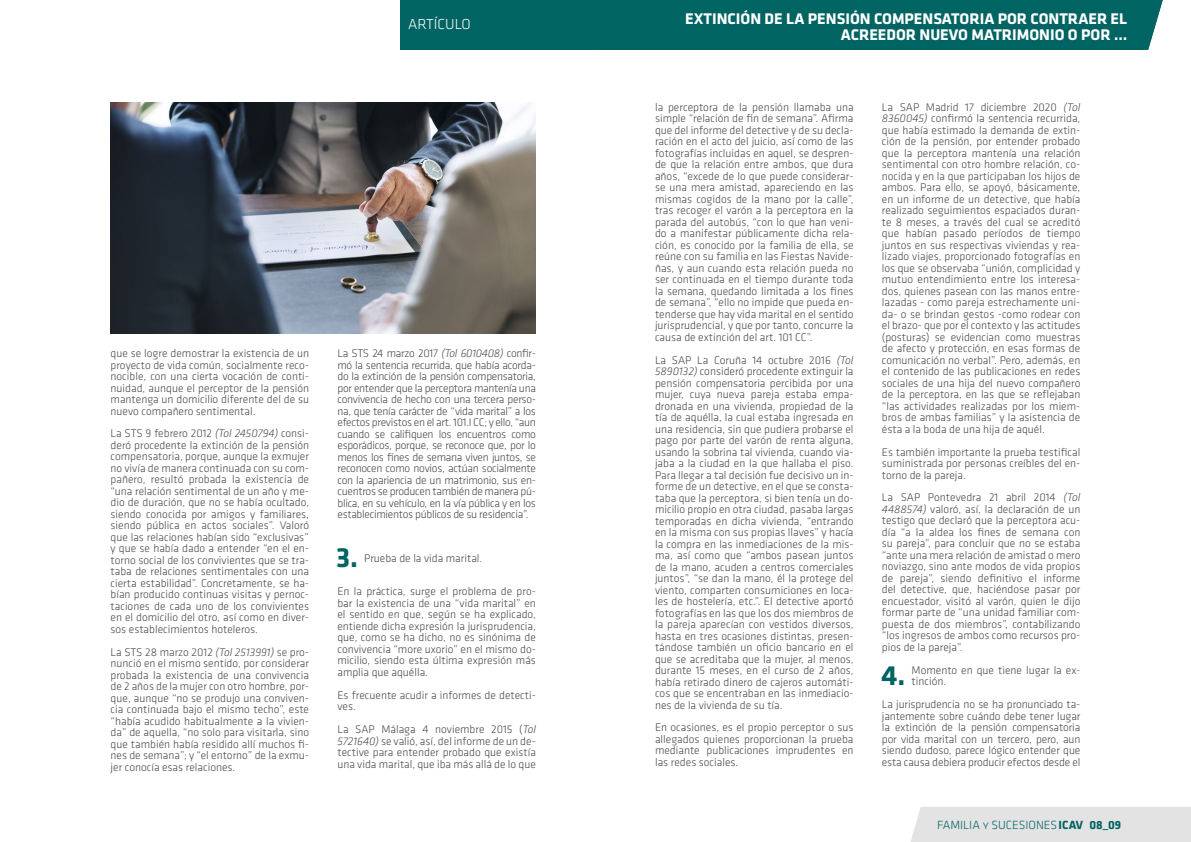
<style>
.page{position:relative;width:1191px;height:842px;background:#fff}
.page>*{position:absolute;margin:0;border:0;box-sizing:border-box;transform-origin:0 0}
.t1{font:700 28.8px "Klavika";color:#006462}
.t2{font:700 16px/16px "Klavika";color:#fff;text-align:right}
.t3{font:300 15px "Klavika";color:#fff}
.t4{font:300 12.3px "Klavika";color:#006462}
.t5{font:300 11.5px/11.5px "Klavika";color:#4a4a49;text-align:justify}
.s1{font-style:italic}
.s2{font-weight:700}
</style>
<div class="page">
<div style="left:595px;top:0;width:568px;height:50px;background:#006462"></div>
<div style="left:400px;top:0;width:195px;height:50px;background:#006462"></div>
<div style="left:911px;top:807px;width:280px;height:35px;background:#e3e3e3"></div>
<img style="left:111px;top:102px;width:425px;height:231px">
<h3 class="t3" style="left:408px;top:16px;width:64px">ARTÍCULO</h3>
<p class="t5" style="left:111px;top:348px;width:200px">que se logre demostrar la existencia de un proyecto de vida común, socialmente reco&shy;nocible, con una cierta vocación de conti&shy;nuidad, aunque el perceptor de la pensión mantenga un domicilio diferente del de su nuevo compañero sentimental.</p>
<p class="t5" style="left:111px;top:428px;width:200px">La STS 9 febrero 2012 <span class="s1">(Tol 2450794)</span> consi&shy;deró procedente la extinción de la pensión compensatoria, porque, aunque la exmujer no vivía de manera continuada con su com&shy;pañero, resultó probada la existencia de “una relación sentimental de un año y me&shy;dio de duración, que no se había ocultado, siendo conocida por amigos y familiares, siendo pública en actos sociales”. Valoró que las relaciones habían sido “exclusivas” y que se había dado a entender “en el en&shy;torno social de los convivientes que se tra&shy;taba de relaciones sentimentales con una cierta estabilidad”. Concretamente, se ha&shy;bían producido continuas visitas y pernoc&shy;taciones de cada uno de los convivientes en el domicilio del otro, así como en diver&shy;sos establecimientos hoteleros.</p>
<p class="t5" style="left:111px;top:646px;width:200px">La STS 28 marzo 2012 <span class="s1">(Tol 2513991)</span> se pro&shy;nunció en el mismo sentido, por considerar probada la existencia de una convivencia de 2 años de la mujer con otro hombre, por&shy;que, aunque “no se produjo una conviven&shy;cia continuada bajo el mismo techo”, este “había acudido habitualmente a la vivien&shy;da” de aquella, “no solo para visitarla, sino que también había residido allí muchos fi&shy;nes de semana”; y “el entorno” de la exmu&shy;jer conocía esas relaciones.</p>
<p class="t5" style="left:337px;top:348px;width:200px">La STS 24 marzo 2017 <span class="s1">(Tol 6010408)</span> confir&shy;mó la sentencia recurrida, que había acorda&shy;do la extinción de la pensión compensatoria, por entender que la perceptora mantenía una convivencia de hecho con una tercera perso&shy;na, que tenía carácter de “vida marital” a los efectos previstos en el art. 101.I CC; y ello, “aun cuando se califiquen los encuentros como esporádicos, porque, se reconoce que, por lo menos los fines de semana viven juntos, se reconocen como novios, actúan socialmente con la apariencia de un matrimonio, sus en&shy;cuentros se producen también de manera pú&shy;blica, en su vehículo, en la vía pública y en los establecimientos públicos de su residencia”.</p>
<h1 class="t1" style="left:336px;top:542px;width:23px">3.</h1>
<p class="t5" style="left:364px;top:553px;width:120px">Prueba de la vida marital.</p>
<p class="t5" style="left:337px;top:586px;width:200px">En la práctica, surge el problema de pro&shy;bar la existencia de una “vida marital” en el sentido en que, según se ha explicado, entiende dicha expresión la jurisprudencia, que, como se ha dicho, no es sinónima de convivencia “more uxorio” en el mismo do&shy;micilio, siendo esta última expresión más amplia que aquélla.</p>
<p class="t5" style="left:337px;top:689px;width:200px">Es frecuente acudir a informes de detecti&shy;ves.</p>
<p class="t5" style="left:337px;top:724px;width:200px">La SAP Málaga 4 noviembre 2015 (<span class="s1">Tol 5721640)</span> se valió, así, del informe de un de&shy;tective para entender probado que existía una vida marital, que iba más allá de lo que</p>
<h2 class="t2" style="left:685px;top:11px;width:443px">EXTINCIÓN DE LA PENSIÓN COMPENSATORIA POR CONTRAER EL<br>ACREEDOR NUEVO MATRIMONIO O POR …</h2>
<p class="t5" style="left:655px;top:101px;width:200px">la perceptora de la pensión llamaba una simple “relación de fin de semana”. Afirma que del informe del detective y de su decla&shy;ración en el acto del juicio, así como de las fotografías incluidas en aquel, se despren&shy;de que la relación entre ambos, que dura años, “excede de lo que puede considerar&shy;se una mera amistad, apareciendo en las mismas cogidos de la mano por la calle”, tras recoger el varón a la perceptora en la parada del autobús, “con lo que han veni&shy;do a manifestar públicamente dicha rela&shy;ción, es conocido por la familia de ella, se reúne con su familia en las Fiestas Navide&shy;ñas, y aun cuando esta relación pueda no ser continuada en el tiempo durante toda la semana, quedando limitada a los fines de semana”, “ello no impide que pueda en&shy;tenderse que hay vida marital en el sentido jurisprudencial, y que por tanto, concurre la causa de extinción del art. 101 CC”.</p>
<p class="t5" style="left:655px;top:354px;width:200px">La SAP La Coruña 14 octubre 2016 <span class="s1">(Tol 5890132)</span> consideró procedente extinguir la pensión compensatoria percibida por una mujer, cuya nueva pareja estaba empa&shy;dronada en una vivienda, propiedad de la tía de aquélla, la cual estaba ingresada en una residencia, sin que pudiera probarse el pago por parte del varón de renta alguna, usando la sobrina tal vivienda, cuando via&shy;jaba a la ciudad en la que hallaba el piso.<br>Para llegar a tal decisión fue decisivo un in&shy;forme de un detective, en el que se consta&shy;taba que la perceptora, si bien tenía un do&shy;micilio propio en otra ciudad, pasaba largas temporadas en dicha vivienda, “entrando en la misma con sus propias llaves” y hacía la compra en las inmediaciones de la mis&shy;ma, así como que “ambos pasean juntos de la mano, acuden a centros comerciales juntos”, “se dan la mano, él la protege del viento, comparten consumiciones en loca&shy;les de hostelería, etc.”. El detective aportó fotografías en las que los dos miembros de la pareja aparecían con vestidos diversos, hasta en tres ocasiones distintas, presen&shy;tándose también un oficio bancario en el que se acreditaba que la mujer, al menos, durante 15 meses, en el curso de 2 años, había retirado dinero de cajeros automáti&shy;cos que se encentraban en las inmediacio&shy;nes de la vivienda de su tía.</p>
<p class="t5" style="left:655px;top:722px;width:200px">En ocasiones, es el propio perceptor o sus allegados quienes proporcionan la prueba mediante publicaciones imprudentes en las redes sociales.</p>
<p class="t5" style="left:882px;top:101px;width:200px">La SAP Madrid 17 diciembre 2020 <span class="s1">(Tol 8360045)</span> confirmó la sentencia recurrida, que había estimado la demanda de extin&shy;ción de la pensión, por entender probado que la perceptora mantenía una relación sentimental con otro hombre relación, co&shy;nocida y en la que participaban los hijos de ambos. Para ello, se apoyó, básicamente, en un informe de un detective, que había realizado seguimientos espaciados duran&shy;te 8 meses, a través del cual se acreditó que habían pasado períodos de tiempo juntos en sus respectivas viviendas y rea&shy;lizado viajes, proporcionado fotografías en los que se observaba “unión, complicidad y mutuo entendimiento entre los interesa&shy;dos, quienes pasean con las manos entre&shy;lazadas - como pareja estrechamente uni&shy;da- o se brindan gestos -como rodear con el brazo- que por el contexto y las actitudes (posturas) se evidencian como muestras de afecto y protección, en esas formas de comunicación no verbal”. Pero, además, en el contenido de las publicaciones en redes sociales de una hija del nuevo compañero de la perceptora, en las que se reflejaban “las actividades realizadas por los miem&shy;bros de ambas familias” y la asistencia de ésta a la boda de una hija de aquél.</p>
<p class="t5" style="left:882px;top:446px;width:200px">Es también importante la prueba testifical suministrada por personas creíbles del en&shy;torno de la pareja.</p>
<p class="t5" style="left:882px;top:492px;width:200px">La SAP Pontevedra 21 abril 2014 <span class="s1">(Tol 4488574)</span> valoró, así, la declaración de un testigo que declaró que la perceptora acu&shy;día “a la aldea los fines de semana con su pareja”, para concluir que no se estaba “ante una mera relación de amistad o mero noviazgo, sino ante modos de vida propios de pareja”, siendo definitivo el informe del detective, que, haciéndose pasar por encuestador, visitó al varón, quien le dijo formar parte de “una unidad familiar com&shy;puesta de dos miembros”, contabilizando “los ingresos de ambos como recursos pro&shy;pios de la pareja”.</p>
<h1 class="t1" style="left:881px;top:660px;width:26px">4.</h1>
<p class="t5" style="left:911px;top:664px;width:170px">Momento en que tiene lugar la ex&shy;tinción.</p>
<p class="t5" style="left:882px;top:699px;width:200px">La jurisprudencia no se ha pronunciado ta&shy;jantemente sobre cuándo debe tener lugar la extinción de la pensión compensatoria por vida marital con un tercero, pero, aun siendo dudoso, parece lógico entender que esta causa debiera producir efectos desde el</p>
<p class="t4" style="left:937px;top:818px;width:186px">FAMILIA y SUCESIONES<span class="s2">ICAV 08_09</span></p>
</div>
